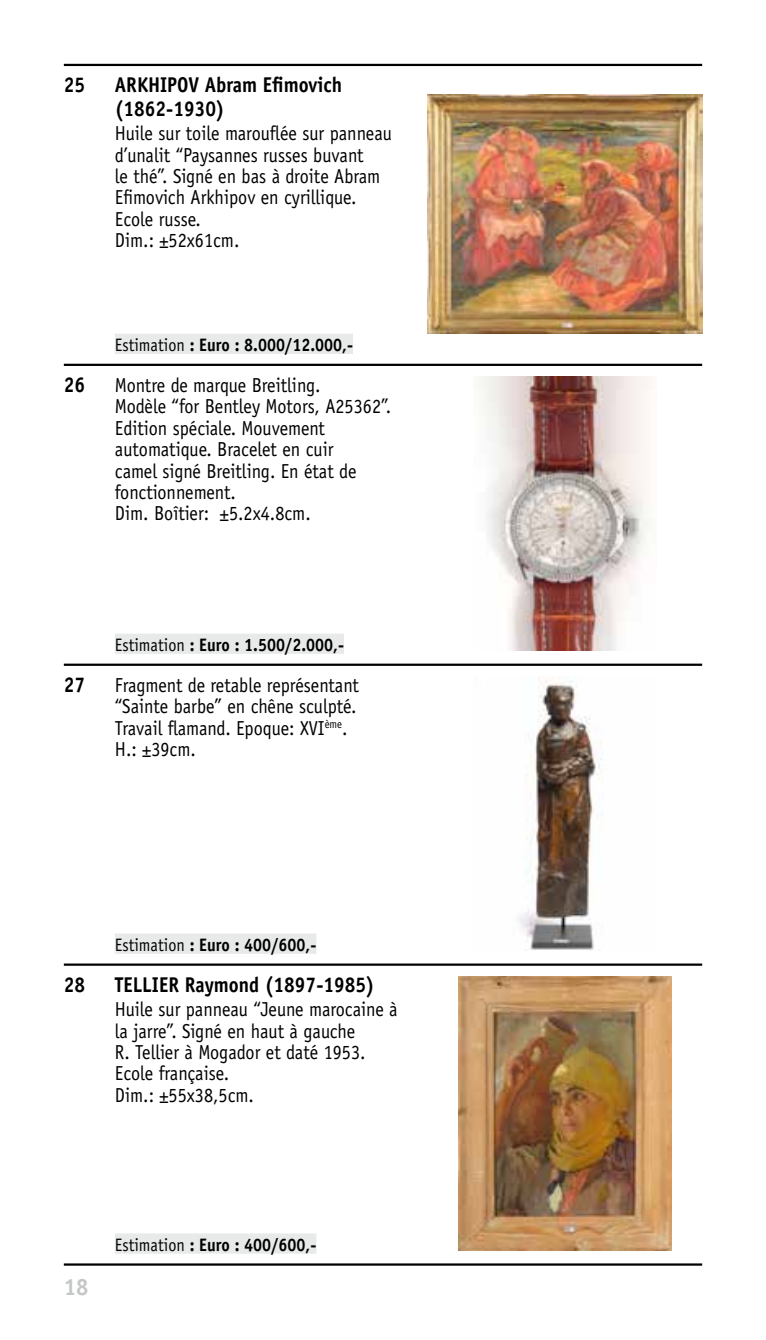
<style>
.page{position:relative;width:766px;height:1340px;background:#fff}
.page>*{position:absolute;margin:0;border:0;box-sizing:border-box;transform-origin:0 0}
.t1{font:700 23.62px "Officina Sans Std";color:#c5c7c7;scale:.94 1}
.t2{font:700 21.38px/23.6px "Officina Sans Std";color:#000;scale:.9 1}
.t3{font:20.25px/21.4px "Officina Sans Std";color:#000;scale:.9 1}
.t4{font:700 18px "Officina Sans Std";color:#000;scale:.9 1}
.s1{font-weight:400}
</style>
<div class="page">
<img style="left:427px;top:94px;width:275px;height:239px">
<div style="left:115px;top:334px;width:238px;height:20px;background:#e8e9e9"></div>
<img style="left:477px;top:376px;width:174px;height:275px">
<div style="left:115px;top:633px;width:229px;height:21px;background:#e8e9e9"></div>
<img style="left:518px;top:676px;width:85px;height:274px">
<div style="left:115px;top:933px;width:201px;height:20px;background:#e8e9e9"></div>
<img style="left:458px;top:976px;width:212px;height:274px">
<div style="left:115px;top:1233px;width:201px;height:20px;background:#e8e9e9"></div>
<hr style="left:64px;top:64px;width:638px;height:2px;background:#000">
<hr style="left:64px;top:364px;width:638px;height:2px;background:#000">
<hr style="left:64px;top:663px;width:638px;height:3px;background:#000">
<hr style="left:64px;top:963px;width:638px;height:2px;background:#000">
<hr style="left:64px;top:1263px;width:638px;height:2px;background:#000">
<p class="t2" style="left:64px;top:73px;width:25px">25</p>
<p class="t2" style="left:115px;top:73px;width:254px">ARKHIPOV Abram Efimovich (1862-1930)</p>
<p class="t3" style="left:115px;top:123px;width:309px">Huile sur toile marouflée sur panneau d’unalit “Paysannes russes buvant<br>le thé”. Signé en bas à droite Abram<br>Efimovich Arkhipov en cyrillique.<br>Ecole russe.<br>Dim.: ±52x61cm.</p>
<p class="t4" style="left:115px;top:333px;width:266px"><span class="s1">Estimation</span> : Euro : 8.000/12.000,-</p>
<p class="t2" style="left:64px;top:372px;width:25px">26</p>
<p class="t3" style="left:115px;top:374px;width:308px">Montre de marque Breitling.<br>Modèle “for Bentley Motors, A25362”.<br>Edition spéciale. Mouvement automatique. Bracelet en cuir<br>camel signé Breitling. En état de fonctionnement.<br>Dim. Boîtier: ±5.2x4.8cm.</p>
<p class="t4" style="left:115px;top:633px;width:256px"><span class="s1">Estimation</span> : Euro : 1.500/2.000,-</p>
<p class="t2" style="left:64px;top:672px;width:25px">27</p>
<p class="t3" style="left:115px;top:674px;width:272px">Fragment de retable représentant “Sainte barbe” en chêne sculpté.<br>Travail flamand. Epoque: XVI<sup>ème</sup>.<br>H.: ±39cm.</p>
<p class="t4" style="left:115px;top:933px;width:225px"><span class="s1">Estimation</span> : Euro : 400/600,-</p>
<p class="t2" style="left:64px;top:972px;width:25px">28</p>
<p class="t2" style="left:115px;top:972px;width:290px">TELLIER Raymond (1897-1985)</p>
<p class="t3" style="left:115px;top:998px;width:315px">Huile sur panneau “Jeune marocaine à la jarre”. Signé en haut à gauche<br>R. Tellier à Mogador et daté 1953.<br>Ecole française.<br>Dim.: ±55x38,5cm.</p>
<p class="t1" style="left:64px;top:1272px;width:28px">18</p>
<p class="t4" style="left:115px;top:1233px;width:225px"><span class="s1">Estimation</span> : Euro : 400/600,-</p>
</div>
